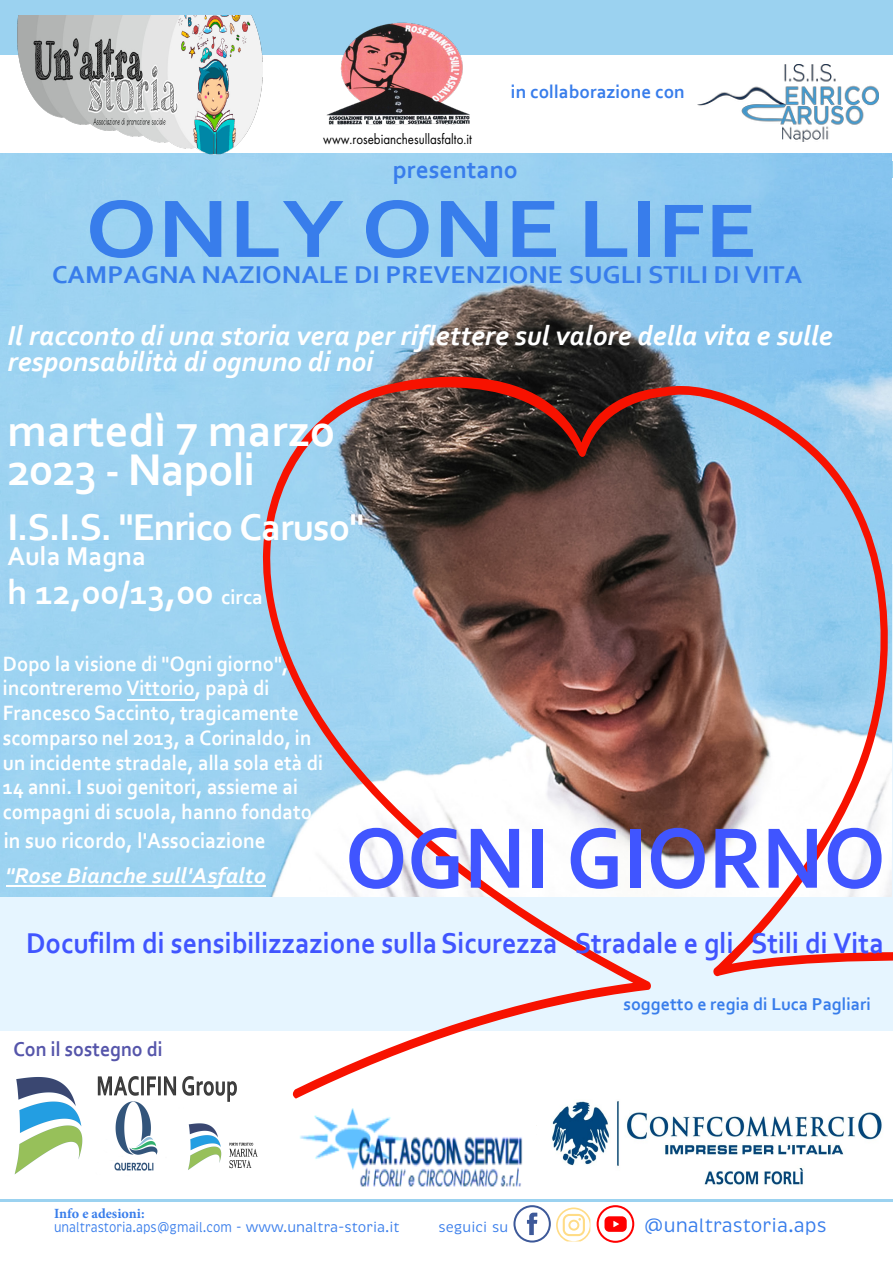
<style>
.page{position:relative;width:893px;height:1263px;background:#fff}
.page>*{position:absolute;margin:0;border:0;box-sizing:border-box;transform-origin:0 0}
.t1{font:700 90px "Corbel";color:#4055ff;scale:.94 1}
.t2{font:700 85.5px "Corbel";color:#387deb;scale:1.15 1}
.t3{font:700 46.5px/39.2px "Corbel";color:#fff}
.t4{font:700 39px "Corbel";letter-spacing:-.025em;color:#fff}
.t5{font:700 36px "Corbel";color:#fff}
.t6{font:700 30px "Corbel";color:#4055ff;scale:.94 1}
.t7{font:italic 700 28.65px/26.8px "Corbel";color:#fff}
.t8{font:700 27px "Corbel";color:#fff}
.t9{font:700 25.5px "Corbel";color:#387deb;scale:1.05 1}
.t10{font:700 25.5px "Corbel";color:#387deb}
.t11{font:700 22.5px/35px "Corbel";color:#fff;scale:.94 1}
.t12{font:700 21.75px/24.8px "Corbel";color:#fff;scale:.94 1}
.t13{font:700 21px "Corbel";color:#55a;scale:.94 1}
.t14{font:700 19.2px "Corbel";color:#387deb}
.t15{font:19.2px "Brevia";color:#387deb}
.t16{font:700 18px "Corbel";color:#387deb}
.t17{font:15px "Futura PT";color:#000;scale:.86 1}
.t18{font:14.1px/14.1px "Brevia";color:#387deb;scale:.86 1}
.t19{font:14.1px "Brevia";color:#387deb}
.s1{font-size:79.5px}
.s2{font-size:21px}
.s3{font-style:italic}
.s4{font-family:"Minion Pro";font-weight:700}
</style>
<div class="page">
<div style="left:0;top:564px;width:893px;height:466px;background:#e6f5ff"></div>
<div style="left:0;top:0;width:893px;height:54px;background:#9bd2f0"></div>
<hr style="left:0;top:1199px;width:893px;height:3px;background:#9bd2f0">
<svg style="left:597px;top:1205px;width:37px;height:38px"></svg>
<svg style="left:513px;top:1205px;width:77px;height:37px"></svg>
<img style="left:0;top:154px;width:891px;height:743px">
<svg style="left:260px;top:352px;width:633px;height:747px"></svg>
<img style="left:18px;top:16px;width:245px;height:144px">
<svg style="left:536px;top:1079px;width:2px;height:47px"></svg>
<img style="left:309px;top:22px;width:188px;height:103px">
<hr style="left:6px;top:885px;width:259px;height:2px;background:#fff">
<img style="left:538px;top:1072px;width:350px;height:113px">
<img style="left:300px;top:1108px;width:223px;height:79px">
<img style="left:14px;top:1062px;width:268px;height:113px">
<hr style="left:127px;top:699px;width:68px;height:1px;background:#fff">
<img style="left:697px;top:64px;width:181px;height:77px">
<p class="t17" style="left:323px;top:130px;width:174px">www.rosebianchesullasfalto.it</p>
<p class="t14" style="left:511px;top:80px;width:175px">in collaborazione con</p>
<p class="t10" style="left:393px;top:154px;width:127px">presentano</p>
<p class="t2" style="left:85px;top:176px;width:586px">ONLY ONE LI<span class="s1">FE</span></p>
<p class="t9" style="left:52px;top:258px;width:716px">CAMPAGNA NAZIONALE DI PREVENZIONE SUGLI STILI DI VITA</p>
<p class="t7" style="left:7px;top:321px;width:827px">Il racconto di una storia vera per riflettere sul valore della vita e sulle responsabilità di ognuno di noi</p>
<p class="t3" style="left:7px;top:410px;width:330px">martedì 7 marzo<br>2023 - Napoli</p>
<p class="t4" style="left:7px;top:503px;width:359px">I.S.I.S. "Enrico Caruso"</p>
<p class="t8" style="left:7px;top:540px;width:140px">Aula Magna</p>
<p class="t5" style="left:7px;top:570px;width:257px">h 12,00/13,00 <span class="s2">circa</span></p>
<p class="t12" style="left:3px;top:651px;width:344px">Dopo la visione di "Ogni giorno", incontreremo Vittorio, papà di Francesco Saccinto, tragicamente scomparso nel 2013, a Corinaldo, in un incidente stradale, alla sola età di 14 anni. I suoi genitori, assieme ai compagni di scuola, hanno fondato,,</p>
<p class="t11" style="left:4px;top:822px;width:280px">in suo ricordo, l'Associazione <span class="s3">"Rose Bianche sull'Asfalto</span></p>
<h1 class="t1" style="left:345px;top:802px;width:576px">OGNI GIORNO</h1>
<h3 class="t6" style="left:26px;top:924px;width:914px">Docufilm di sensibilizzazione sulla Sicurezza Stradale e gli Stili di Vita</h3>
<p class="t13" style="left:13px;top:1036px;width:161px">Con il sostegno di</p>
<p class="t18" style="left:54px;top:1206px;width:404px"><span class="s4">Info e adesioni:<br></span>unaltrastoria.aps@gmail.com - www.unaltra-storia.it</p>
<p class="t19" style="left:438px;top:1218px;width:71px">seguici su</p>
<p class="t16" style="left:623px;top:993px;width:249px">soggetto e regia di Luca Pagliari</p>
<p class="t15" style="left:644px;top:1213px;width:185px">@unaltrastoria.aps</p>
</div>
